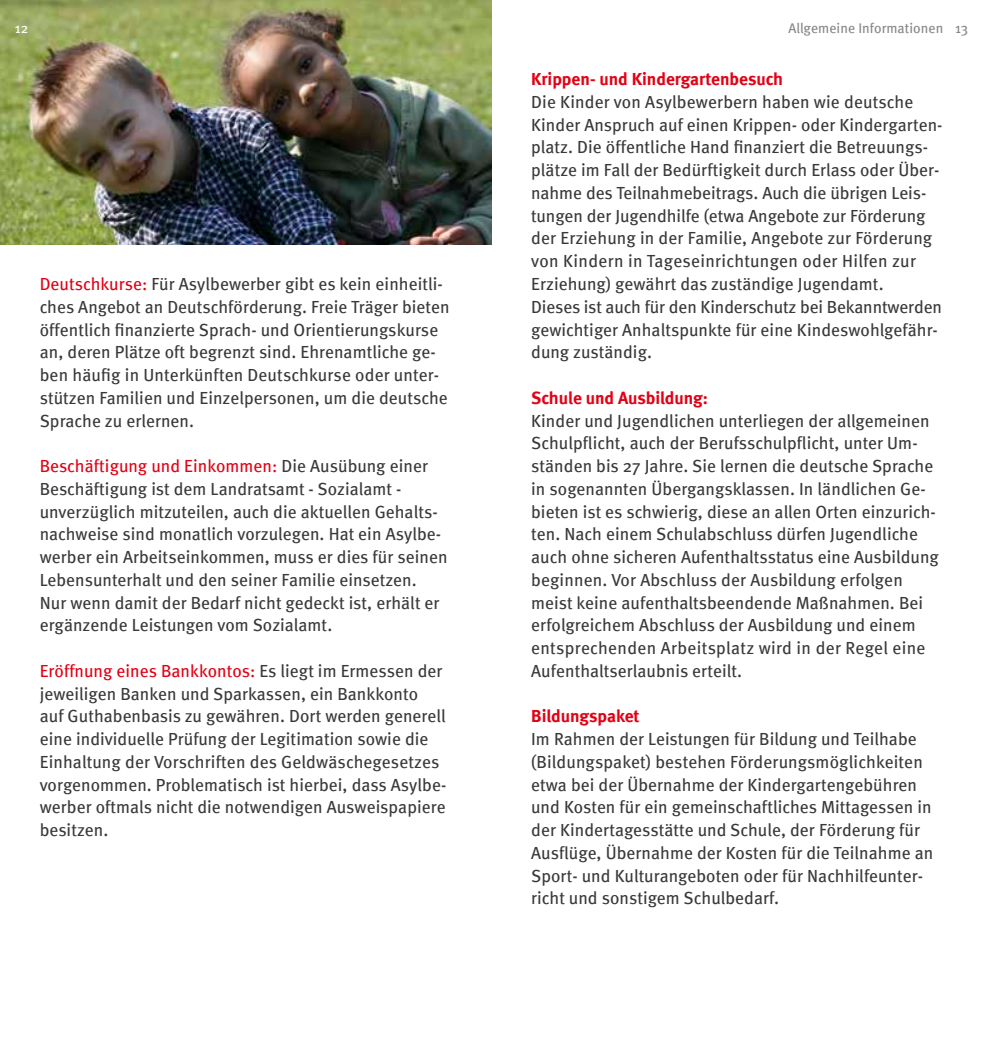
<style>
.page{position:relative;width:983px;height:1042px;background:#fff}
.page>*{position:absolute;margin:0;border:0;box-sizing:border-box;transform-origin:0 0}
.t1{font:17.5px/22.8px "Meta";letter-spacing:.005em;color:#393938}
.t2{font:700 17.5px "Meta";letter-spacing:-.005em;color:#e30014}
.t3{font:14px "Meta";letter-spacing:.005em;color:#868686}
.t4{font:14px "Meta";color:#fff}
.s1{color:#e30014}
</style>
<div class="page">
<img style="left:0;top:0;width:491px;height:244px">
<p class="t3" style="left:788px;top:20px;width:156px">Allgemeine Informationen</p>
<p class="t4" style="left:15px;top:20px;width:15px">12</p>
<p class="t3" style="left:954px;top:20px;width:14px">13</p>
<p class="t1" style="left:40px;top:272px;width:411px"><span class="s1">Deutschkurse:</span> Für Asylbewerber gibt es kein einheitli&shy;ches Angebot an Deutschförderung. Freie Träger bieten öffentlich finanzierte Sprach- und Orientierungskurse an, deren Plätze oft begrenzt sind. Ehrenamtliche ge&shy;ben häufig in Unterkünften Deutschkurse oder unter&shy;stützen Familien und Einzelpersonen, um die deutsche Sprache zu erlernen.</p>
<p class="t1" style="left:40px;top:454px;width:409px"><span class="s1">Beschäftigung und Einkommen:</span> Die Ausübung einer Beschäftigung ist dem Landratsamt - Sozialamt - unverzüglich mitzuteilen, auch die aktuellen Gehalts&shy;nachweise sind monatlich vorzulegen. Hat ein Asylbe&shy;werber ein Arbeitseinkommen, muss er dies für seinen Lebensunterhalt und den seiner Familie einsetzen.<br>Nur wenn damit der Bedarf nicht gedeckt ist, erhält er ergänzende Leistungen vom Sozialamt.</p>
<p class="t1" style="left:40px;top:659px;width:408px"><span class="s1">Eröffnung eines Bankkontos:</span> Es liegt im Ermessen der jeweiligen Banken und Sparkassen, ein Bankkonto auf Guthabenbasis zu gewähren. Dort werden generell eine individuelle Prüfung der Legitimation sowie die Einhaltung der Vorschriften des Geldwäschegesetzes vorgenommen. Problematisch ist hierbei, dass Asylbe&shy;werber oftmals nicht die notwendigen Ausweispapiere besitzen.</p>
<p class="t2" style="left:531px;top:69px;width:253px">Krippen- und Kindergartenbesuch</p>
<p class="t1" style="left:531px;top:90px;width:413px">Die Kinder von Asylbewerbern haben wie deutsche Kinder Anspruch auf einen Krippen- oder Kindergarten&shy;platz. Die öffentliche Hand finanziert die Betreuungs&shy;plätze im Fall der Bedürftigkeit durch Erlass oder Über&shy;nahme des Teilnahmebeitrags. Auch die übrigen Leis&shy;tungen der Jugendhilfe (etwa Angebote zur Förderung der Erziehung in der Familie, Angebote zur Förderung von Kindern in Tageseinrichtungen oder Hilfen zur Erziehung) gewährt das zuständige Jugendamt.<br>Dieses ist auch für den Kinderschutz bei Bekanntwerden gewichtiger Anhaltspunkte für eine Kindeswohlgefähr&shy;dung zuständig.</p>
<p class="t2" style="left:531px;top:387px;width:178px">Schule und Ausbildung:</p>
<p class="t1" style="left:531px;top:409px;width:409px">Kinder und Jugendlichen unterliegen der allgemeinen Schulpflicht, auch der Berufsschulpflicht, unter Um&shy;ständen bis 27 Jahre. Sie lernen die deutsche Sprache in sogenannten Übergangsklassen. In ländlichen Ge&shy;bieten ist es schwierig, diese an allen Orten einzurich&shy;ten. Nach einem Schulabschluss dürfen Jugendliche auch ohne sicheren Aufenthaltsstatus eine Ausbildung beginnen. Vor Abschluss der Ausbildung erfolgen meist keine aufenthaltsbeendende Maßnahmen. Bei erfolgreichem Abschluss der Ausbildung und einem entsprechenden Arbeitsplatz wird in der Regel eine Aufenthaltserlaubnis erteilt.</p>
<p class="t2" style="left:531px;top:706px;width:110px">Bildungspaket</p>
<p class="t1" style="left:531px;top:727px;width:403px">Im Rahmen der Leistungen für Bildung und Teilhabe (Bildungspaket) bestehen Förderungsmöglichkeiten etwa bei der Übernahme der Kindergartengebühren und Kosten für ein gemeinschaftliches Mittagessen in der Kindertagesstätte und Schule, der Förderung für Ausflüge, Übernahme der Kosten für die Teilnahme an Sport- und Kulturangeboten oder für Nachhilfeunter&shy;richt und sonstigem Schulbedarf.</p>
</div>
